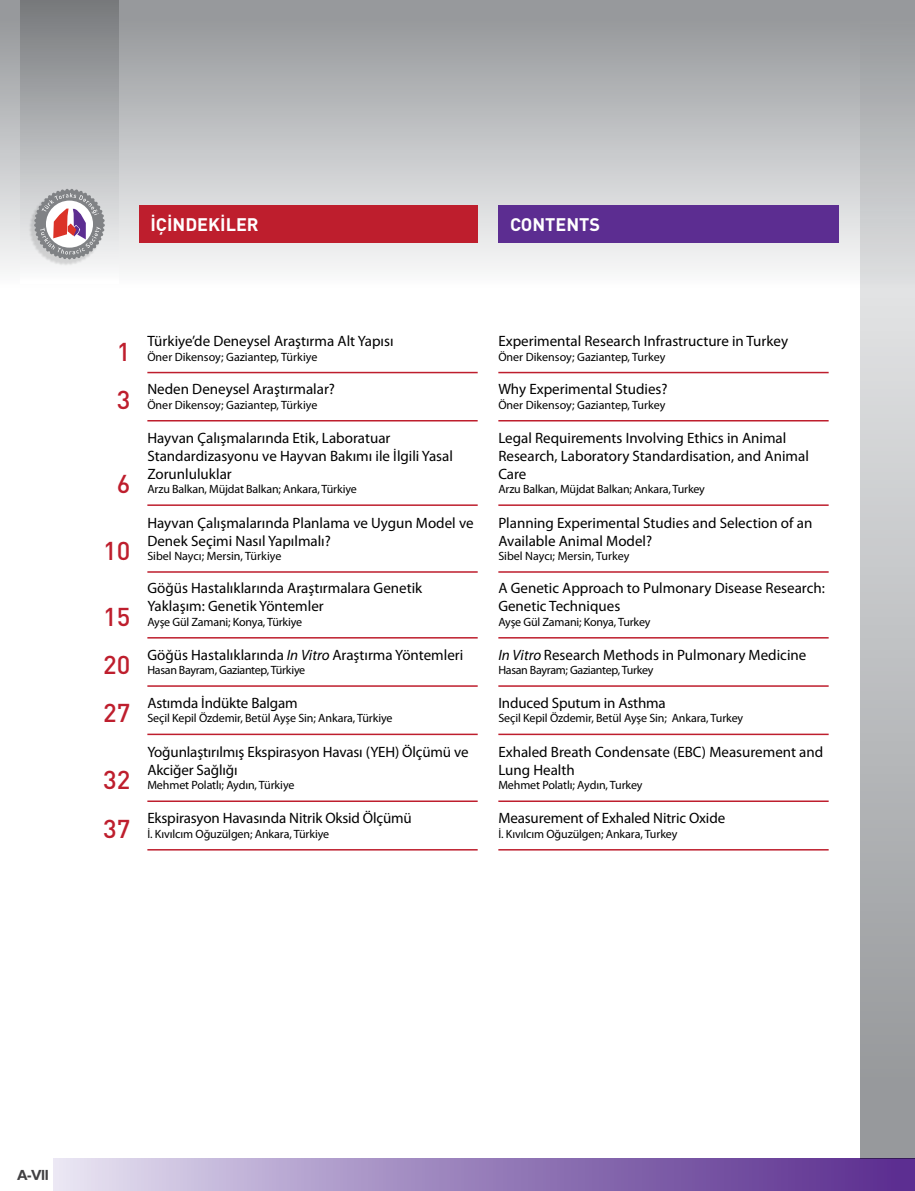
<style>
.page{position:relative;width:915px;height:1191px;background:#fff}
.page>*{position:absolute;margin:0;border:0;box-sizing:border-box;transform-origin:0 0}
.t1{font:500 25.5px/48.3px "DIN Pro";color:#be1e2d}
.t2{font:700 18px "DIN Pro";color:#fff}
.t3{font:15px/18px "Myriad Pro";color:#000}
.t4{font:500 15px "Proxima Sans";color:#414042}
.t5{font:12px "Myriad Pro";letter-spacing:-.01em;color:#000}
.s1{font-style:italic}
</style>
<div class="page">
<div style="left:0;top:0;width:914px;height:293px;background:linear-gradient(to bottom,#909396,#fcfcfd)"></div>
<div style="left:53px;top:1158px;width:861px;height:33px;background:linear-gradient(to right,#e2deef,#54268a)"></div>
<div style="left:20px;top:0;width:98px;height:283px;background:linear-gradient(to bottom,#74777a,#fbfcfd)"></div>
<div style="left:28px;top:191px;width:75px;height:75px;background:#000;opacity:.13"></div>
<svg style="left:34px;top:188px;width:71px;height:72px"></svg>
<div style="left:139px;top:205px;width:338px;height:38px;background:#be1e2d"></div>
<div style="left:498px;top:205px;width:340px;height:38px;background:#5c2d91"></div>
<svg style="left:860px;top:0;width:54px;height:1158px;background:#b8babc"></svg>
<hr style="left:147px;top:372px;width:330px;height:1px;background:#be1e2d">
<hr style="left:147px;top:685px;width:330px;height:2px;background:#be1e2d">
<hr style="left:147px;top:733px;width:330px;height:2px;background:#be1e2d">
<hr style="left:147px;top:800px;width:330px;height:2px;background:#be1e2d">
<hr style="left:147px;top:420px;width:330px;height:1px;background:#be1e2d">
<hr style="left:147px;top:504px;width:330px;height:2px;background:#be1e2d">
<hr style="left:147px;top:571px;width:330px;height:2px;background:#be1e2d">
<hr style="left:147px;top:637px;width:330px;height:1px;background:#be1e2d">
<hr style="left:498px;top:372px;width:330px;height:1px;background:#be1e2d">
<hr style="left:498px;top:420px;width:330px;height:1px;background:#be1e2d">
<hr style="left:498px;top:504px;width:330px;height:2px;background:#be1e2d">
<hr style="left:498px;top:571px;width:330px;height:2px;background:#be1e2d">
<hr style="left:498px;top:637px;width:330px;height:1px;background:#be1e2d">
<hr style="left:498px;top:685px;width:330px;height:2px;background:#be1e2d">
<hr style="left:498px;top:733px;width:330px;height:2px;background:#be1e2d">
<hr style="left:498px;top:800px;width:330px;height:2px;background:#be1e2d">
<hr style="left:147px;top:849px;width:330px;height:1px;background:#be1e2d">
<hr style="left:498px;top:849px;width:330px;height:1px;background:#be1e2d">
<p class="t2" style="left:150px;top:212px;width:110px">İÇİNDEKİLER</p>
<p class="t2" style="left:510px;top:213px;width:91px">CONTENTS</p>
<h1 class="t1" style="left:117px;top:326px;width:15px">1</h1>
<h1 class="t1" style="left:117px;top:374px;width:15px">3</h1>
<h1 class="t1" style="left:117px;top:459px;width:15px">6</h1>
<h1 class="t1" style="left:103px;top:525px;width:29px">10</h1>
<h1 class="t1" style="left:103px;top:591px;width:29px">15</h1>
<p class="t3" style="left:147px;top:332px;width:247px">Türkiye’de Deneysel Araştırma Alt Yapısı</p>
<p class="t5" style="left:147px;top:349px;width:171px">Öner Dikensoy; Gaziantep, Türkiye</p>
<p class="t3" style="left:147px;top:380px;width:189px">Neden Deneysel Araştırmalar?</p>
<p class="t5" style="left:147px;top:397px;width:171px">Öner Dikensoy; Gaziantep, Türkiye</p>
<p class="t3" style="left:147px;top:428px;width:307px">Hayvan Çalışmalarında Etik, Laboratuar<br>Standardizasyonu ve Hayvan Bakımı ile İlgili Yasal<br>Zorunluluklar</p>
<p class="t5" style="left:147px;top:482px;width:211px">Arzu Balkan, Müjdat Balkan; Ankara, Türkiye</p>
<p class="t3" style="left:147px;top:513px;width:327px">Hayvan Çalışmalarında Planlama ve Uygun Model ve<br>Denek Seçimi Nasıl Yapılmalı?</p>
<p class="t5" style="left:147px;top:548px;width:135px">Sibel Naycı; Mersin, Türkiye</p>
<p class="t3" style="left:147px;top:579px;width:276px">Göğüs Hastalıklarında Araştırmalara Genetik<br>Yaklaşım: Genetik Yöntemler</p>
<p class="t5" style="left:147px;top:614px;width:156px">Ayşe Gül Zamani; Konya, Türkiye</p>
<p class="t3" style="left:498px;top:332px;width:291px">Experimental Research Infrastructure in Turkey</p>
<p class="t5" style="left:498px;top:349px;width:168px">Öner Dikensoy; Gaziantep, Turkey</p>
<p class="t3" style="left:498px;top:380px;width:171px">Why Experimental Studies?</p>
<p class="t5" style="left:498px;top:397px;width:168px">Öner Dikensoy; Gaziantep, Turkey</p>
<p class="t3" style="left:498px;top:428px;width:312px">Legal Requirements Involving Ethics in Animal<br>Research, Laboratory Standardisation, and Animal<br>Care</p>
<p class="t5" style="left:498px;top:482px;width:208px">Arzu Balkan, Müjdat Balkan; Ankara, Turkey</p>
<p class="t3" style="left:498px;top:513px;width:315px">Planning Experimental Studies and Selection of an<br>Available Animal Model?</p>
<p class="t5" style="left:498px;top:548px;width:132px">Sibel Naycı; Mersin, Turkey</p>
<p class="t3" style="left:498px;top:579px;width:328px">A Genetic Approach to Pulmonary Disease Research:<br>Genetic Techniques</p>
<p class="t5" style="left:498px;top:614px;width:154px">Ayşe Gül Zamani; Konya, Turkey</p>
<p class="t3" style="left:147px;top:645px;width:317px">Göğüs Hastalıklarında <span class="s1">In Vitro</span> Araştırma Yöntemleri</p>
<p class="t5" style="left:147px;top:662px;width:159px">Hasan Bayram, Gaziantep, Türkiye</p>
<p class="t3" style="left:147px;top:693px;width:152px">Astımda İndükte Balgam</p>
<p class="t5" style="left:147px;top:711px;width:247px">Seçil Kepil Özdemir, Betül Ayşe Sin; Ankara, Türkiye</p>
<p class="t3" style="left:147px;top:742px;width:322px">Yoğunlaştırılmış Ekspirasyon Havası (YEH) Ölçümü ve<br>Akciğer Sağlığı</p>
<p class="t5" style="left:147px;top:778px;width:148px">Mehmet Polatlı; Aydın, Türkiye</p>
<p class="t3" style="left:147px;top:809px;width:266px">Ekspirasyon Havasında Nitrik Oksid Ölçümü</p>
<p class="t5" style="left:147px;top:826px;width:183px">İ. Kıvılcım Oğuzülgen; Ankara, Türkiye</p>
<p class="t3" style="left:498px;top:645px;width:309px"><span class="s1">In Vitro</span> Research Methods in Pulmonary Medicine</p>
<p class="t5" style="left:498px;top:662px;width:157px">Hasan Bayram; Gaziantep, Turkey</p>
<p class="t3" style="left:498px;top:693px;width:169px">Induced Sputum in Asthma</p>
<p class="t5" style="left:498px;top:711px;width:246px">Seçil Kepil Özdemir, Betül Ayşe Sin; Ankara, Turkey</p>
<p class="t3" style="left:498px;top:742px;width:326px">Exhaled Breath Condensate (EBC) Measurement and<br>Lung Health</p>
<p class="t5" style="left:498px;top:778px;width:146px">Mehmet Polatlı; Aydın, Turkey</p>
<h1 class="t1" style="left:103px;top:639px;width:29px">20<br>27</h1>
<h1 class="t1" style="left:103px;top:755px;width:29px">32</h1>
<p class="t3" style="left:498px;top:809px;width:228px">Measurement of Exhaled Nitric Oxide</p>
<h1 class="t1" style="left:103px;top:803px;width:29px">37</h1>
<p class="t5" style="left:498px;top:826px;width:180px">İ. Kıvılcım Oğuzülgen; Ankara, Turkey</p>
<p class="t4" style="left:17px;top:1166px;width:33px">A-VII</p>
</div>
